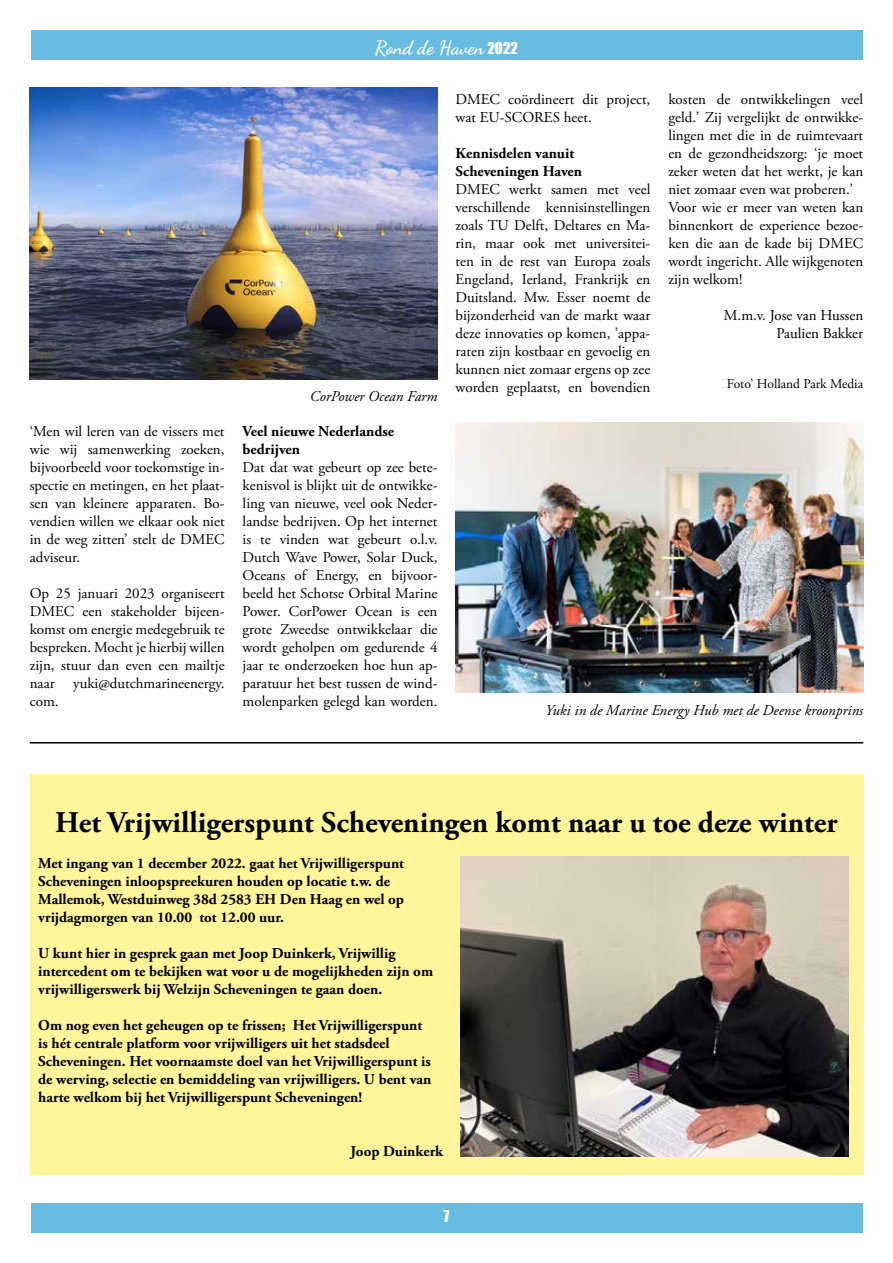
<style>
.page{position:relative;width:893px;height:1263px;background:#fff}
.page>*{position:absolute;margin:0;border:0;box-sizing:border-box;transform-origin:0 0}
.t1{font:700 30px "Adobe Garamond Pro";color:#000}
.t2{font:19.5px "Dancing Script";color:#fff}
.t3{font:15px/18px "Adobe Garamond Pro";color:#000;text-align:justify}
.t4{font:700 15px/18px "Adobe Garamond Pro";color:#000}
.t5{font:italic 15px "Adobe Garamond Pro";color:#000}
.t6{font:15px "Impact";color:#fff}
.t7{font:13.5px "Adobe Garamond Pro";color:#000}
.s1{font-family:"Impact";font-size:15px}
</style>
<div class="page">
<div style="left:31px;top:31px;width:831px;height:29px;background:#69bce1"></div>
<div style="left:31px;top:1203px;width:831px;height:29px;background:#69bce1"></div>
<img style="left:455px;top:422px;width:408px;height:270px">
<img style="left:30px;top:88px;width:407px;height:292px">
<hr style="left:30px;top:742px;width:833px;height:1px;background:#000">
<div style="left:30px;top:774px;width:833px;height:401px;background:#fff59b"></div>
<img style="left:460px;top:857px;width:389px;height:300px">
<p class="t3" style="left:30px;top:423px;width:196px">‘Men wil leren van de vissers met wie wij samenwerking zoeken, bijvoorbeeld voor toekomstige in&shy;spectie en metingen, en het plaat&shy;sen van kleinere apparaten. Bo&shy;vendien willen we elkaar ook niet in de weg zitten’ stelt de DMEC adviseur.</p>
<p class="t3" style="left:30px;top:585px;width:196px">Op 25 januari 2023 organiseert DMEC een stakeholder bijeen&shy;komst om energie medegebruik te bespreken. Mocht je hierbij willen zijn, stuur dan even een mailtje naar yuki@dutchmarineenergy. com.</p>
<h2 class="t2" style="left:375px;top:33px;width:145px">Rond de Haven <span class="s1">2022</span></h2>
<p class="t5" style="left:310px;top:387px;width:129px">CorPower Ocean Farm</p>
<p class="t3" style="left:455px;top:91px;width:196px">DMEC coördineert dit project, wat EU-SCORES heet.</p>
<p class="t4" style="left:455px;top:145px;width:128px">Kennisdelen vanuit<br>Scheveningen Haven</p>
<p class="t3" style="left:455px;top:181px;width:196px">DMEC werkt samen met veel verschillende kennisinstellingen zoals TU Delft, Deltares en Ma&shy;rin, maar ook met universitei&shy;ten in de rest van Europa zoals Engeland, Ierland, Frankrijk en Duitsland. Mw. Esser noemt de bijzonderheid van de markt waar deze innovaties op komen, ’appa&shy;raten zijn kostbaar en gevoelig en kunnen niet zomaar ergens op zee worden geplaatst, en bovendien</p>
<p class="t3" style="left:668px;top:91px;width:196px;text-align:left">kosten de ontwikkelingen veel geld.’ Zij vergelijkt de ontwikke&shy;lingen met die in de ruimtevaart en de gezondheidszorg: ‘je moet zeker weten dat het werkt, je kan niet zomaar even wat proberen.’<br>Voor wie er meer van weten kan binnenkort de experience bezoe&shy;ken die aan de kade bij DMEC wordt ingericht. Alle wijkgenoten zijn welkom!</p>
<p class="t3" style="left:724px;top:307px;width:141px;text-align:right">M.m.v. Jose van Hussen<br>Paulien Bakker</p>
<p class="t7" style="left:727px;top:376px;width:138px">Foto’ Holland Park Media</p>
<p class="t4" style="left:243px;top:423px;width:153px">Veel nieuwe Nederlandse bedrijven</p>
<p class="t3" style="left:243px;top:459px;width:196px">Dat dat wat gebeurt op zee bete&shy;kenisvol is blijkt uit de ontwikke&shy;ling van nieuwe, veel ook Neder&shy;landse bedrijven. Op het internet is te vinden wat gebeurt o.l.v.<br>Dutch Wave Power, Solar Duck, Oceans of Energy, en bijvoor&shy;beeld het Schotse Orbital Marine Power. CorPower Ocean is een grote Zweedse ontwikkelaar die wordt geholpen om gedurende 4 jaar te onderzoeken hoe hun ap&shy;paratuur het best tussen de wind&shy;molenparken gelegd kan worden.</p>
<p class="t5" style="left:545px;top:701px;width:320px">Yuki in de Marine Energy Hub met de Deense kroonprins</p>
<h1 class="t1" style="left:55px;top:805px;width:784px">Het Vrijwilligerspunt Scheveningen komt naar u toe deze winter</h1>
<p class="t4" style="left:38px;top:854px;width:367px">Met ingang van 1 december 2022. gaat het Vrijwilligerspunt Scheveningen inloopspreekuren houden op locatie t.w. de Mallemok, Westduinweg 38d 2583 EH Den Haag en wel op vrijdagmorgen van 10.00 tot 12.00 uur.</p>
<p class="t4" style="left:38px;top:944px;width:396px">U kunt hier in gesprek gaan met Joop Duinkerk, Vrijwillig intercedent om te bekijken wat voor u de mogelijkheden zijn om vrijwilligerswerk bij Welzijn Scheveningen te gaan doen.</p>
<p class="t4" style="left:38px;top:1016px;width:395px">Om nog even het geheugen op te frissen; Het Vrijwilligerspunt is hét centrale platform voor vrijwilligers uit het stadsdeel Scheveningen. Het voornaamste doel van het Vrijwilligerspunt is de werving, selectie en bemiddeling van vrijwilligers. U bent van harte welkom bij het Vrijwilligerspunt Scheveningen!</p>
<p class="t4" style="left:351px;top:1142px;width:94px">Joop Duinkerk</p>
<p class="t6" style="left:444px;top:1204px;width:7px">7</p>
</div>
